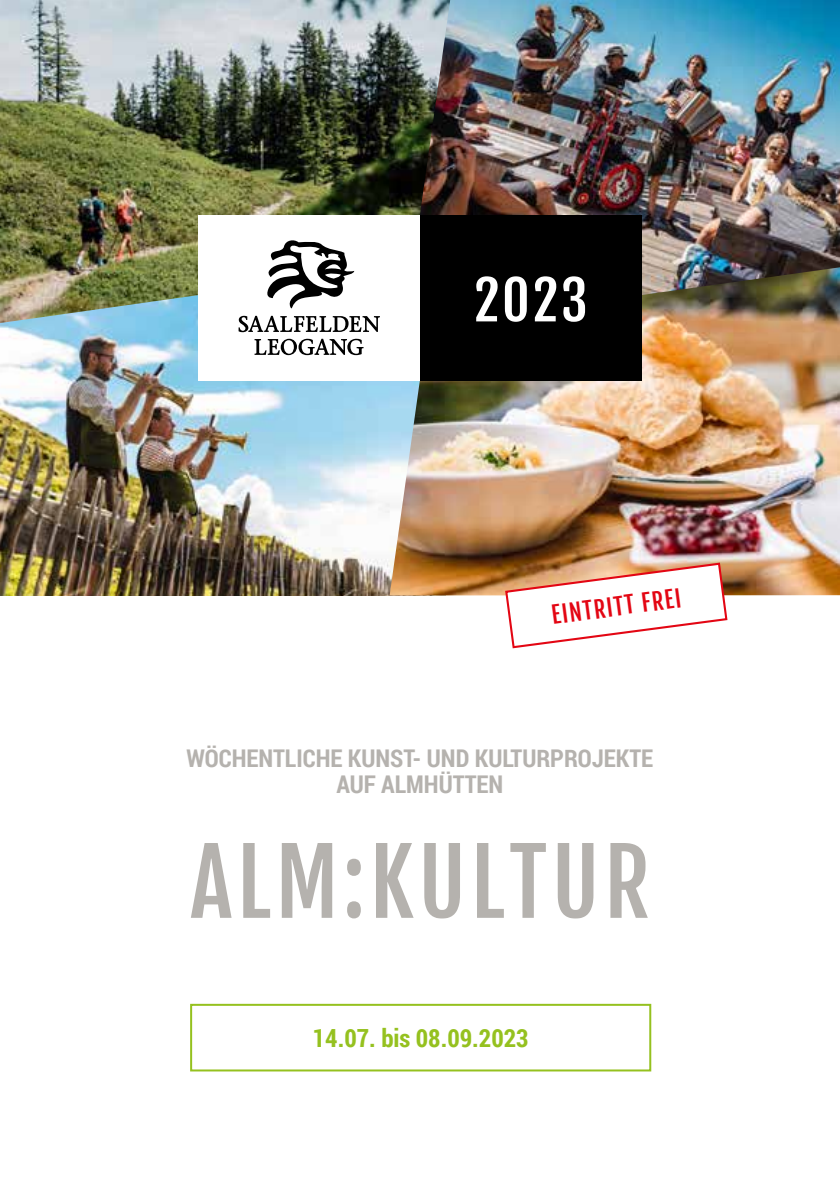
<style>
.page{position:relative;width:840px;height:1191px;background:#fff}
.page>*{position:absolute;margin:0;border:0;box-sizing:border-box;transform-origin:0 0}
.t1{font:89.6px "Fjalla One";letter-spacing:.05em;color:#b5b2ae}
.t2{font:53.6px "Fjalla One";color:#fff}
.t3{font:700 25px "Roboto Condensed";color:#95c11f}
.t4{font:700 24.4px/26px "Roboto Condensed";color:#b5b2ae;text-align:center}
.t5{font:23px "Fjalla One";color:#e30613}
</style>
<div class="page">
<img style="left:0;top:323px;width:389px;height:272px">
<img style="left:450px;top:0;width:389px;height:267px">
<img style="left:0;top:0;width:450px;height:323px">
<img style="left:389px;top:267px;width:450px;height:328px">
<div style="left:420px;top:215px;width:221px;height:166px;background:#000"></div>
<div style="left:198px;top:215px;width:222px;height:166px;background:#fff"></div>
<svg style="left:238px;top:240px;width:141px;height:115px"></svg>
<div style="left:190px;top:1003px;width:461px;height:68px;border:2px solid #95c11f"></div>
<svg style="left:503px;top:561px;width:225px;height:88px"></svg>
<h2 class="t2" style="left:473px;top:267px;width:116px">2023</h2>
<p class="t5" style="left:549px;top:601px;width:132px;rotate:-8deg">EINTRITT FREI</p>
<p class="t4" style="left:186px;top:744px;width:468px">WÖCHENTLICHE KUNST- UND KULTURPROJEKTE<br>AUF ALMHÜTTEN</p>
<h1 class="t1" style="left:190px;top:827px;width:461px">ALM:KULTUR</h1>
<p class="t3" style="left:312px;top:1020px;width:217px">14.07. bis 08.09.2023</p>
</div>
